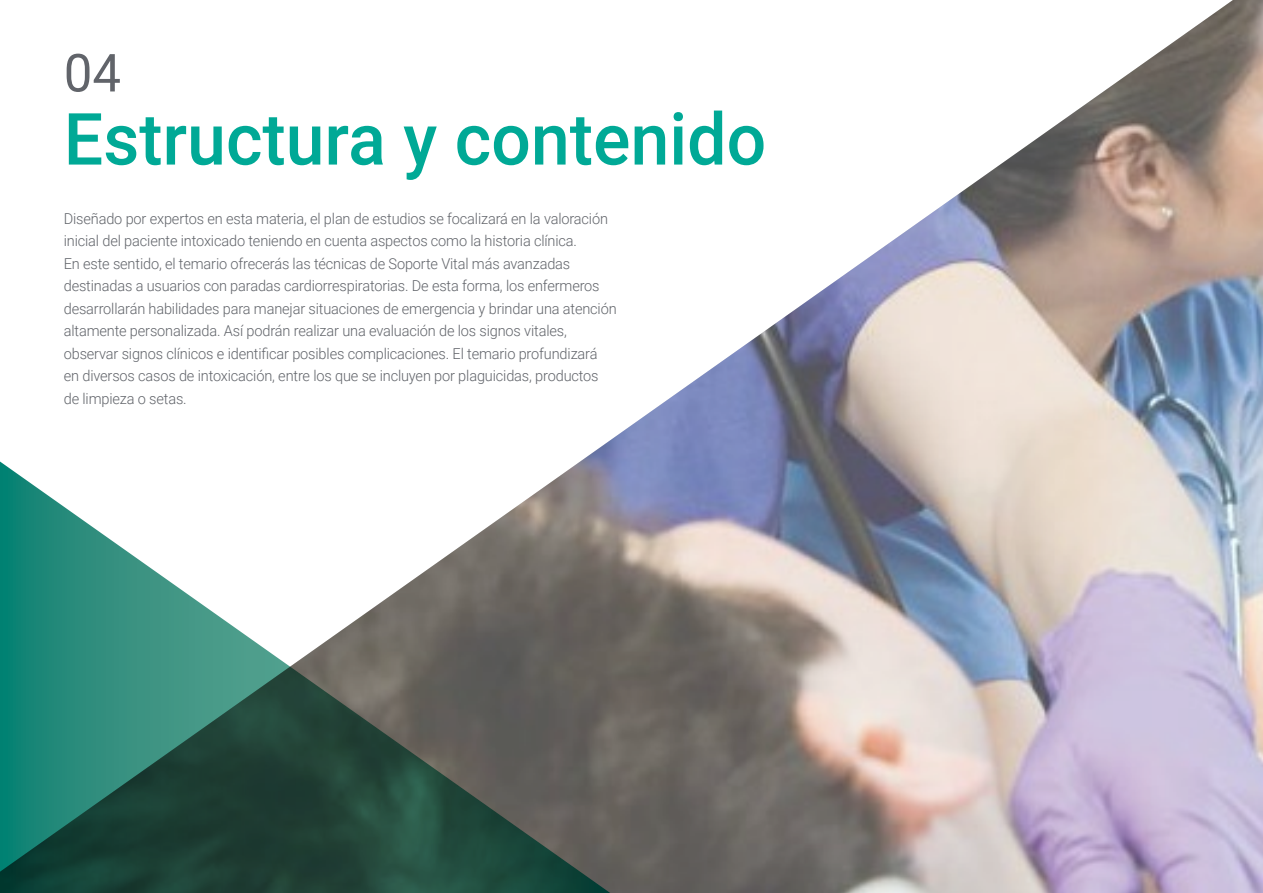
<style>
.page{position:relative;width:1263px;height:893px;background:#fff}
.page>*{position:absolute;margin:0;border:0;box-sizing:border-box;transform-origin:0 0}
.t1{font:500 72px "Roboto";color:#00a996}
.t2{font:52.5px "Roboto";color:#61646a}
.t3{font:300 15px/22.5px "Roboto";letter-spacing:-.01em;color:#61646a}
</style>
<div class="page">
<img style="left:602px;top:0;width:661px;height:893px">
<svg style="left:0;top:446px;width:640px;height:447px"></svg>
<h2 class="t2" style="left:64px;top:36px;width:59px">04</h2>
<h1 class="t1" style="left:64px;top:89px;width:704px">Estructura y contenido</h1>
<p class="t3" style="left:64px;top:207px;width:554px">Diseñado por expertos en esta materia, el plan de estudios se focalizará en la valoración inicial del paciente intoxicado teniendo en cuenta aspectos como la historia clínica.<br>En este sentido, el temario ofrecerás las técnicas de Soporte Vital más avanzadas destinadas a usuarios con paradas cardiorrespiratorias. De esta forma, los enfermeros desarrollarán habilidades para manejar situaciones de emergencia y brindar una atención altamente personalizada. Así podrán realizar una evaluación de los signos vitales, observar signos clínicos e identificar posibles complicaciones. El temario profundizará<br>en diversos casos de intoxicación, entre los que se incluyen por plaguicidas, productos de limpieza o setas.</p>
</div>
